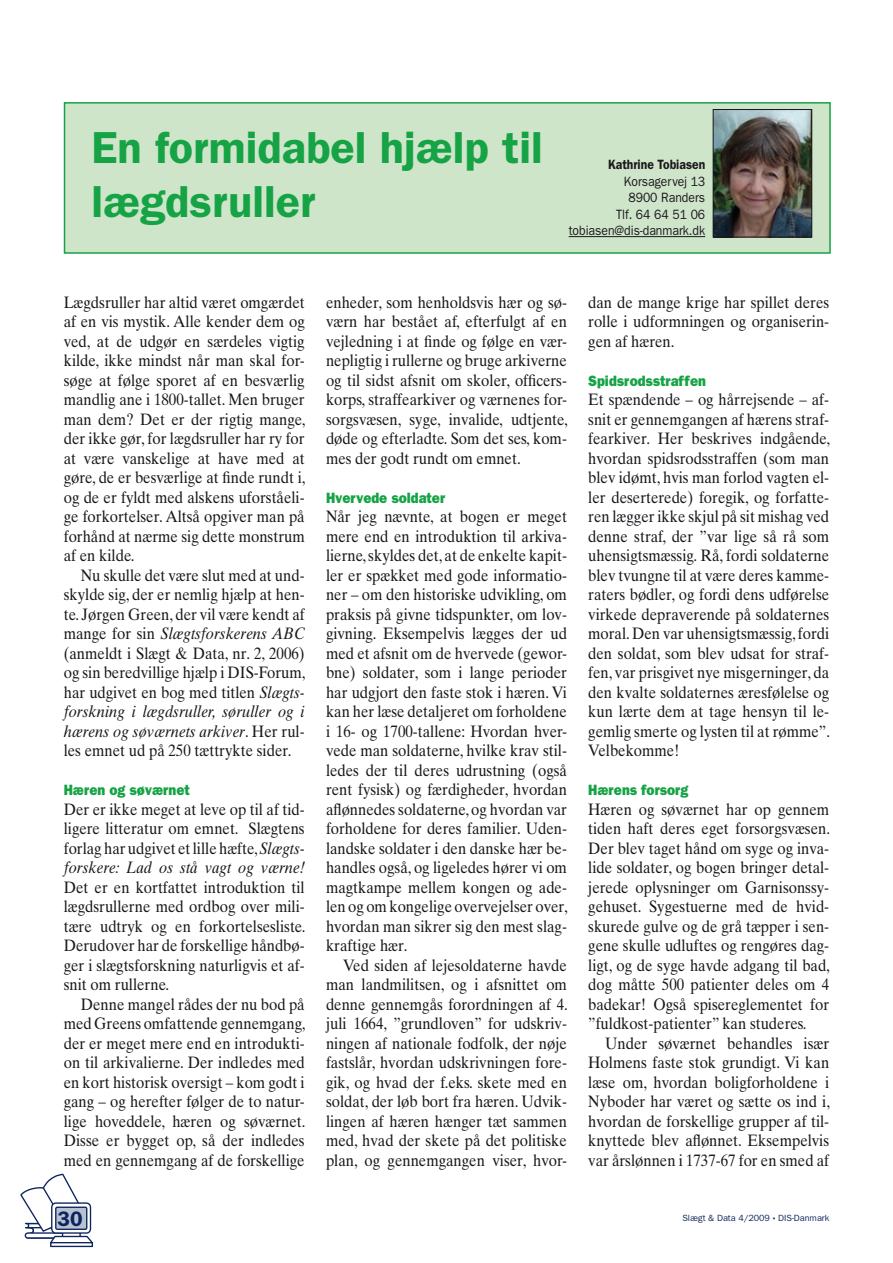
<style>
.page{position:relative;width:893px;height:1263px;background:#fff}
.page>*{position:absolute;margin:0;border:0;box-sizing:border-box;transform-origin:0 0}
.t1{font:600 45px/54px "Franklin Gothic";color:#16a345}
.t2{font:600 21px "Franklin Gothic";color:#0d245c}
.t3{font:16.5px/19.5px "Times Ten";color:#1a171c;text-align:justify;scale:.9 1}
.t4{font:800 15px "Franklin Gothic";color:#16a345;scale:.9 1}
.t5{font:13.5px/16.5px "Franklin Gothic";color:#1a171c;text-align:right;scale:.9 1}
.t6{font:600 13.5px "Franklin Gothic";color:#1a171c;scale:.9 1}
.t7{font:9px "Franklin Gothic";color:#0d245c}
.s1{font-style:italic}
.s2{font-weight:800}
</style>
<div class="page">
<svg style="left:20px;top:1174px;width:73px;height:73px"></svg>
<div style="left:64px;top:102px;width:767px;height:152px;background:#cfe5ca;border:2px solid #16a345"></div>
<hr style="left:569px;top:236px;width:136px;height:1px;background:#1a171c">
<img style="left:715px;top:111px;width:95px;height:124px">
<div style="left:713px;top:109px;width:99px;height:128px;border:1px solid #1a171c"></div>
<h1 class="t1" style="left:91px;top:119px;width:453px">En formidabel hjælp til lægdsruller</h1>
<p class="t6" style="left:608px;top:157px;width:110px">Kathrine Tobiasen</p>
<p class="t5" style="left:569px;top:173px;width:153px">Korsagervej 13<br>8900 Randers<br>Tlf. 64 64 51 06 tobiasen@dis-danmark.dk</p>
<p class="t3" style="left:64px;top:292px;width:270px">Lægdsruller har altid været omgærdet af en vis mystik. Alle kender dem og ved, at de udgør en særdeles vigtig kilde, ikke mindst når man skal for&shy;søge at følge sporet af en besværlig mandlig ane i 1800-tallet. Men bruger man dem? Det er der rigtig mange, der ikke gør, for lægdsruller har ry for at være vanskelige at have med at gøre, de er besværlige at finde rundt i, og de er fyldt med alskens uforståeli&shy;ge forkortelser. Altså opgiver man på forhånd at nærme sig dette monstrum af en kilde.</p>
<p class="t3" style="left:64px;top:565px;width:270px;text-indent:17px">Nu skulle det være slut med at und&shy;skylde sig, der er nemlig hjælp at hen&shy;te. Jørgen Green, der vil være kendt af mange for sin <span class="s1">Slægtsforskerens ABC </span>(anmeldt i Slægt &amp; Data, nr. 2, 2006) og sin beredvillige hjælp i DIS-Forum, har udgivet en bog med titlen <span class="s1">Slægts&shy;forskning i lægdsruller, søruller og i hærens og søværnets arkiver</span>. Her rul&shy;les emnet ud på 250 tættrykte sider.</p>
<p class="t4" style="left:64px;top:781px;width:142px">Hæren og søværnet</p>
<p class="t3" style="left:64px;top:799px;width:269px">Der er ikke meget at leve op til af tid&shy;ligere litteratur om emnet. Slægtens forlag har udgivet et lille hæfte, <span class="s1">Slægts&shy;forskere: Lad os stå vagt og værne!</span></p>
<p class="t3" style="left:64px;top:877px;width:270px">Det er en kortfattet introduktion til lægdsrullerne med ordbog over mili&shy;tære udtryk og en forkortelsesliste.<br>Derudover har de forskellige håndbø&shy;ger i slægtsforskning naturligvis et af&shy;snit om rullerne.</p>
<p class="t3" style="left:64px;top:994px;width:270px;text-indent:17px">Denne mangel rådes der nu bod på med Greens omfattende gennemgang, der er meget mere end en introdukti&shy;on til arkivalierne. Der indledes med en kort historisk oversigt – kom godt i gang – og herefter følger de to natur&shy;lige hoveddele, hæren og søværnet.<br>Disse er bygget op, så der indledes med en gennemgang af de forskellige</p>
<p class="t3" style="left:326px;top:292px;width:270px">enheder, som henholdsvis hær og sø&shy;værn har bestået af, efterfulgt af en vejledning i at finde og følge en vær&shy;nepligtig i rullerne og bruge arkiverne og til sidst afsnit om skoler, officers&shy;korps, straffearkiver og værnenes for&shy;sorgsvæsen, syge, invalide, udtjente, døde og efterladte. Som det ses, kom&shy;mes der godt rundt om emnet.</p>
<p class="t4" style="left:326px;top:489px;width:134px">Hvervede soldater</p>
<p class="t3" style="left:326px;top:507px;width:270px">Når jeg nævnte, at bogen er meget mere end en introduktion til arkiva&shy;lierne, skyldes det, at de enkelte kapit&shy;ler er spækket med gode informatio&shy;ner – om den historiske udvikling, om praksis på givne tidspunkter, om lov&shy;givning. Eksempelvis lægges der ud med et afsnit om de hvervede (gewor&shy;bne) soldater, som i lange perioder har udgjort den faste stok i hæren. Vi kan her læse detaljeret om forholdene i 16- og 1700-tallene: Hvordan hver&shy;vede man soldaterne, hvilke krav stil&shy;ledes der til deres udrustning (også rent fysisk) og færdigheder, hvordan aflønnedes soldaterne, og hvordan var forholdene for deres familier. Uden&shy;landske soldater i den danske hær be&shy;handles også, og ligeledes hører vi om magtkampe mellem kongen og ade&shy;len og om kongelige overvejelser over, hvordan man sikrer sig den mest slag&shy;kraftige hær.</p>
<p class="t3" style="left:326px;top:955px;width:270px;text-indent:17px">Ved siden af lejesoldaterne havde man landmilitsen, og i afsnittet om denne gennemgås forordningen af 4. juli 1664, ”grundloven” for udskriv&shy;ningen af nationale fodfolk, der nøje fastslår, hvordan udskrivningen fore&shy;gik, og hvad der f.eks. skete med en soldat, der løb bort fra hæren. Udvik&shy;lingen af hæren hænger tæt sammen med, hvad der skete på det politiske plan, og gennemgangen viser, hvor-</p>
<p class="t3" style="left:588px;top:292px;width:269px">dan de mange krige har spillet deres rolle i udformningen og organiserin&shy;gen af hæren.</p>
<p class="t4" style="left:588px;top:372px;width:132px">Spidsrodsstraffen</p>
<p class="t3" style="left:588px;top:390px;width:270px">Et spændende – og hårrejsende – af&shy;snit er gennemgangen af hærens straf&shy;fearkiver. Her beskrives indgående, hvordan spidsrodsstraffen (som man blev idømt, hvis man forlod vagten el&shy;ler deserterede) foregik, og forfatte&shy;ren lægger ikke skjul på sit mishag ved denne straf, der ”var lige så rå som uhensigtsmæssig. Rå, fordi soldaterne blev tvungne til at være deres kamme&shy;raters bødler, og fordi dens udførelse virkede depraverende på soldaternes moral. Den var uhensigtsmæssig, fordi den soldat, som blev udsat for straf&shy;fen, var prisgivet nye misgerninger, da den kvalte soldaternes æresfølelse og kun lærte dem at tage hensyn til le&shy;gemlig smerte og lysten til at rømme”.<br>Velbekomme!</p>
<p class="t4" style="left:588px;top:781px;width:113px">Hærens forsorg</p>
<p class="t3" style="left:588px;top:799px;width:270px">Hæren og søværnet har op gennem tiden haft deres eget forsorgsvæsen.<br>Der blev taget hånd om syge og inva&shy;lide soldater, og bogen bringer detal&shy;jerede oplysninger om Garnisonssy&shy;gehuset. Sygestuerne med de hvid&shy;skurede gulve og de grå tæpper i sen&shy;gene skulle udluftes og rengøres dag&shy;ligt, og de syge havde adgang til bad, dog måtte 500 patienter deles om 4 badekar! Også spisereglementet for ”fuldkost-patienter” kan studeres.</p>
<p class="t3" style="left:588px;top:1033px;width:270px;text-indent:17px">Under søværnet behandles især Holmens faste stok grundigt. Vi kan læse om, hvordan boligforholdene i Nyboder har været og sætte os ind i, hvordan de forskellige grupper af til&shy;knyttede blev aflønnet. Eksempelvis var årslønnen i 1737-67 for en smed af</p>
<p class="t2" style="left:58px;top:1206px;width:27px">30</p>
<p class="t7" style="left:682px;top:1213px;width:148px">Slægt &amp; Data 4/2009 <span class="s2">·</span> DIS-Danmark</p>
</div>
